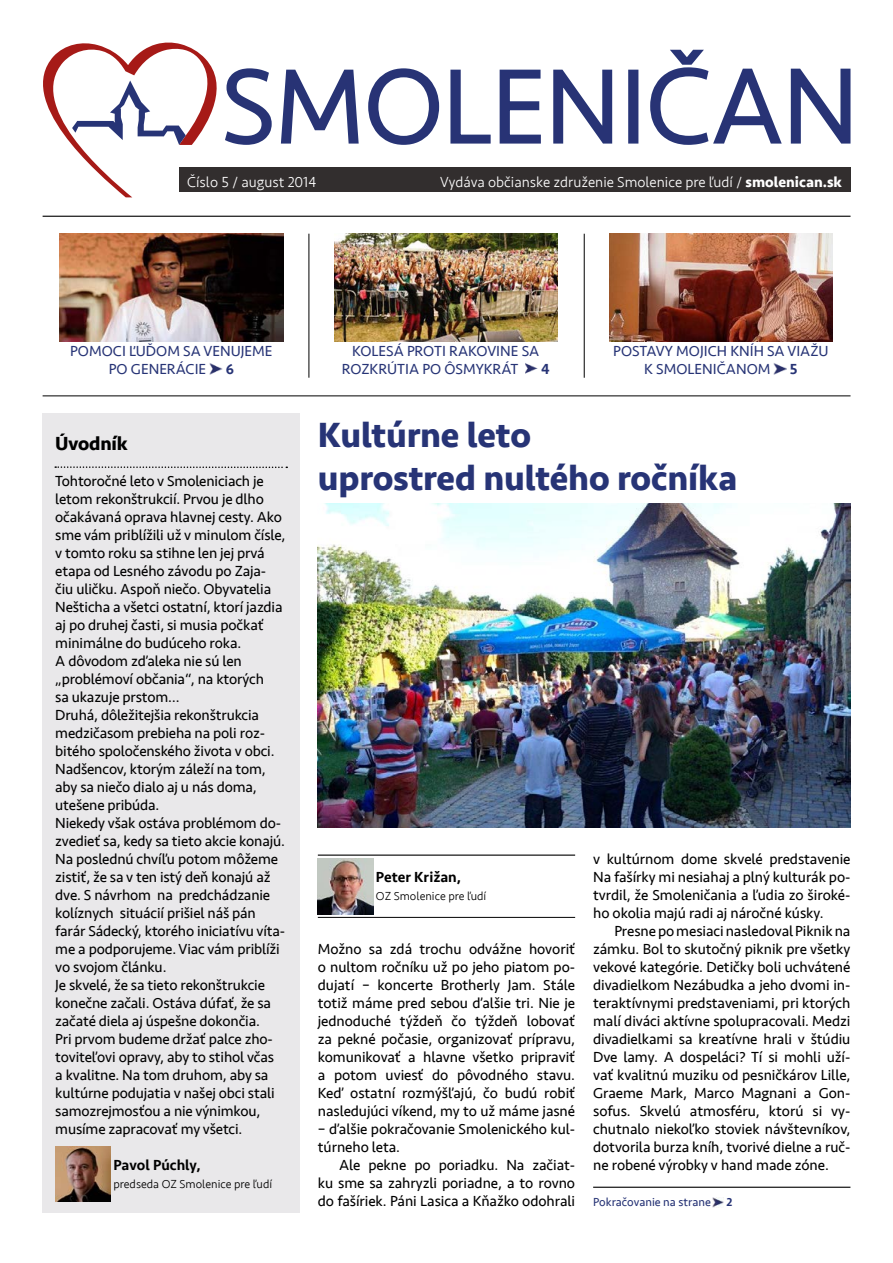
<style>
.page{position:relative;width:893px;height:1263px;background:#fff}
.page>*{position:absolute;margin:0;border:0;box-sizing:border-box;transform-origin:0 0}
.t1{font:300 106.5px "Seravek";letter-spacing:.005em;color:#283375}
.t2{font:700 36px/43.2px "Seravek";letter-spacing:-.005em;color:#273476}
.t3{font:700 19.5px "Seravek";letter-spacing:-.01em;color:#000}
.t4{font:15px/18px "Seravek";letter-spacing:-.01em;color:#000;text-align:justify}
.t5{font:15px/18px "Seravek";color:#273476}
.t6{font:300 15px "Seravek";color:#fff}
.t7{font:500 15px "Seravek";color:#000}
.t8{font:500 15px "Seravek";color:#273476}
.t9{font:300 12px "Seravek";color:#000}
.t10{font:12px "Seravek";color:#273476}
.t11{font:500 12px "Seravek";color:#273476}
.s1{font-size:108px}
.s2{font-weight:700}
</style>
<div class="page">
<svg style="left:43px;top:42px;width:317px;height:155px"></svg>
<svg style="left:368px;top:68px;width:72px;height:77px"></svg>
<svg style="left:450px;top:69px;width:41px;height:75px"></svg>
<svg style="left:499px;top:69px;width:42px;height:75px"></svg>
<svg style="left:553px;top:69px;width:60px;height:75px"></svg>
<div style="left:628px;top:70px;width:10px;height:74px;border:3px solid #273476"></div>
<svg style="left:650px;top:49px;width:201px;height:96px"></svg>
<img style="left:209px;top:363px;width:13px;height:12px">
<div style="left:179px;top:168px;width:671px;height:24px;background:#322e2e"></div>
<hr style="left:43px;top:216px;width:807px;height:1px;background:#000">
<hr style="left:43px;top:396px;width:807px;height:1px;background:#000">
<img style="left:60px;top:234px;width:223px;height:108px">
<img style="left:525px;top:363px;width:13px;height:11px">
<img style="left:774px;top:363px;width:13px;height:12px">
<hr style="left:584px;top:234px;width:1px;height:144px;background:#000">
<img style="left:334px;top:234px;width:223px;height:108px">
<img style="left:609px;top:234px;width:224px;height:108px">
<hr style="left:309px;top:234px;width:1px;height:144px;background:#000">
<div style="left:43px;top:414px;width:257px;height:799px;background:#e9e8ea"></div>
<img style="left:55px;top:1147px;width:56px;height:54px">
<svg style="left:55px;top:466px;width:232px;height:2px"></svg>
<img style="left:318px;top:504px;width:532px;height:324px">
<hr style="left:318px;top:854px;width:257px;height:2px;background:#000">
<hr style="left:318px;top:917px;width:257px;height:1px;background:#000">
<img style="left:318px;top:859px;width:55px;height:55px">
<hr style="left:593px;top:1187px;width:257px;height:1px;background:#000">
<svg style="left:713px;top:1197px;width:10px;height:11px"></svg>
<h1 class="t1" style="left:222px;top:44px;width:638px">SMOLENI<span class="s1">ČAN</span></h1>
<p class="t6" style="left:187px;top:173px;width:131px">Číslo 5 / august 2014</p>
<p class="t6" style="left:440px;top:173px;width:403px">Vydáva občianske združenie Smolenice pre ľudí / <span class="s2">smolenican.sk</span></p>
<p class="t5" style="left:109px;top:342px;width:165px;text-indent:-39px">POMOCI ĽUĎOM SA VENUJEME<br>PO GENERÁCIE</p>
<p class="t8" style="left:226px;top:359px;width:10px">6</p>
<h3 class="t3" style="left:55px;top:428px;width:74px">Úvodník</h3>
<p class="t4" style="left:55px;top:472px;width:232px;text-align:left">Tohtoročné leto v Smoleniciach je letom rekonštrukcií. Prvou je dlho očakávaná oprava hlavnej cesty. Ako sme vám priblížili už v minulom čísle, v tomto roku sa stihne len jej prvá etapa od Lesného závodu po Zaja&shy;čiu uličku. Aspoň niečo. Obyvatelia Nešticha a všetci ostatní, ktorí jazdia aj po druhej časti, si musia počkať minimálne do budúceho roka.<br>A dôvodom zďaleka nie sú len „problémoví občania“, na ktorých<br>sa ukazuje prstom…<br>Druhá, dôležitejšia rekonštrukcia medzičasom prebieha na poli roz&shy;bitého spoločenského života v obci.<br>Nadšencov, ktorým záleží na tom, aby sa niečo dialo aj u nás doma, utešene pribúda.<br>Niekedy však ostáva problémom do&shy;zvedieť sa, kedy sa tieto akcie konajú.<br>Na poslednú chvíľu potom môžeme zistiť, že sa v ten istý deň konajú až dve. S návrhom na predchádzanie kolíznych situácií prišiel náš pán farár Sádecký, ktorého iniciatívu víta&shy;me a podporujeme. Viac vám priblíži vo svojom článku.<br>Je skvelé, že sa tieto rekonštrukcie konečne začali. Ostáva dúfať, že sa začaté diela aj úspešne dokončia.<br>Pri prvom budeme držať palce zho&shy;toviteľovi opravy, aby to stihol včas<br>a kvalitne. Na tom druhom, aby sa kultúrne podujatia v našej obci stali samozrejmosťou a nie výnimkou, musíme zapracovať my všetci.</p>
<p class="t7" style="left:113px;top:1155px;width:89px">Pavol Púchly,</p>
<p class="t9" style="left:113px;top:1177px;width:160px">predseda OZ Smolenice pre ľudí</p>
<p class="t5" style="left:342px;top:342px;width:199px;text-indent:10px">KOLESÁ PROTI RAKOVINE SA<br>ROZKRÚTIA PO ÔSMYKRÁT</p>
<p class="t8" style="left:541px;top:359px;width:10px">4</p>
<p class="t5" style="left:644px;top:341px;width:186px;text-indent:-31px">POSTAVY MOJICH KNÍH SA VIAŽU<br>K SMOLENIČANOM</p>
<p class="t8" style="left:790px;top:359px;width:9px">5</p>
<h2 class="t2" style="left:318px;top:413px;width:421px">Kultúrne leto<br>uprostred nultého ročníka</h2>
<p class="t7" style="left:376px;top:867px;width:87px">Peter Križan,</p>
<p class="t9" style="left:376px;top:889px;width:112px">OZ Smolenice pre ľudí</p>
<p class="t4" style="left:318px;top:940px;width:259px">Možno sa zdá trochu odvážne hovoriť o nultom ročníku už po jeho piatom po&shy;dujatí – koncerte Brotherly Jam. Stále totiž máme pred sebou ďalšie tri. Nie je jednoduché týždeň čo týždeň lobovať za pekné počasie, organizovať prípravu, komunikovať a hlavne všetko pripraviť a potom uviesť do pôvodného stavu.<br>Keď ostatní rozmýšľajú, čo budú robiť nasledujúci víkend, my to už máme jasné</p>
<p class="t4" style="left:318px;top:1120px;width:259px">– ďalšie pokračovanie Smolenického kul&shy;túrneho leta.</p>
<p class="t4" style="left:318px;top:1156px;width:259px;text-indent:21px">Ale pekne po poriadku. Na začiat&shy;ku sme sa zahryzli poriadne, a to rovno do fašíriek. Páni Lasica a Kňažko odohrali</p>
<p class="t4" style="left:593px;top:850px;width:259px">v kultúrnom dome skvelé predstavenie Na fašírky mi nesiahaj a plný kulturák po&shy;tvrdil, že Smoleničania a ľudia zo široké&shy;ho okolia majú radi aj náročné kúsky.</p>
<p class="t4" style="left:593px;top:922px;width:259px;text-indent:21px">Presne po mesiaci nasledoval Piknik na zámku. Bol to skutočný piknik pre všetky vekové kategórie. Detičky boli uchvátené divadielkom Nezábudka a jeho dvomi in&shy;teraktívnymi predstaveniami, pri ktorých malí diváci aktívne spolupracovali. Medzi divadielkami sa kreatívne hrali v štúdiu Dve lamy. A dospeláci? Tí si mohli uží&shy;vať kvalitnú muziku od pesničkárov Lille, Graeme Mark, Marco Magnani a Gon&shy;sofus. Skvelú atmosféru, ktorú si vy&shy;chutnalo niekoľko stoviek návštevníkov, dotvorila burza kníh, tvorivé dielne a ruč&shy;ne robené výrobky v hand made zóne.</p>
<p class="t10" style="left:593px;top:1193px;width:119px">Pokračovanie na strane</p>
<p class="t11" style="left:726px;top:1194px;width:7px">2</p>
</div>
